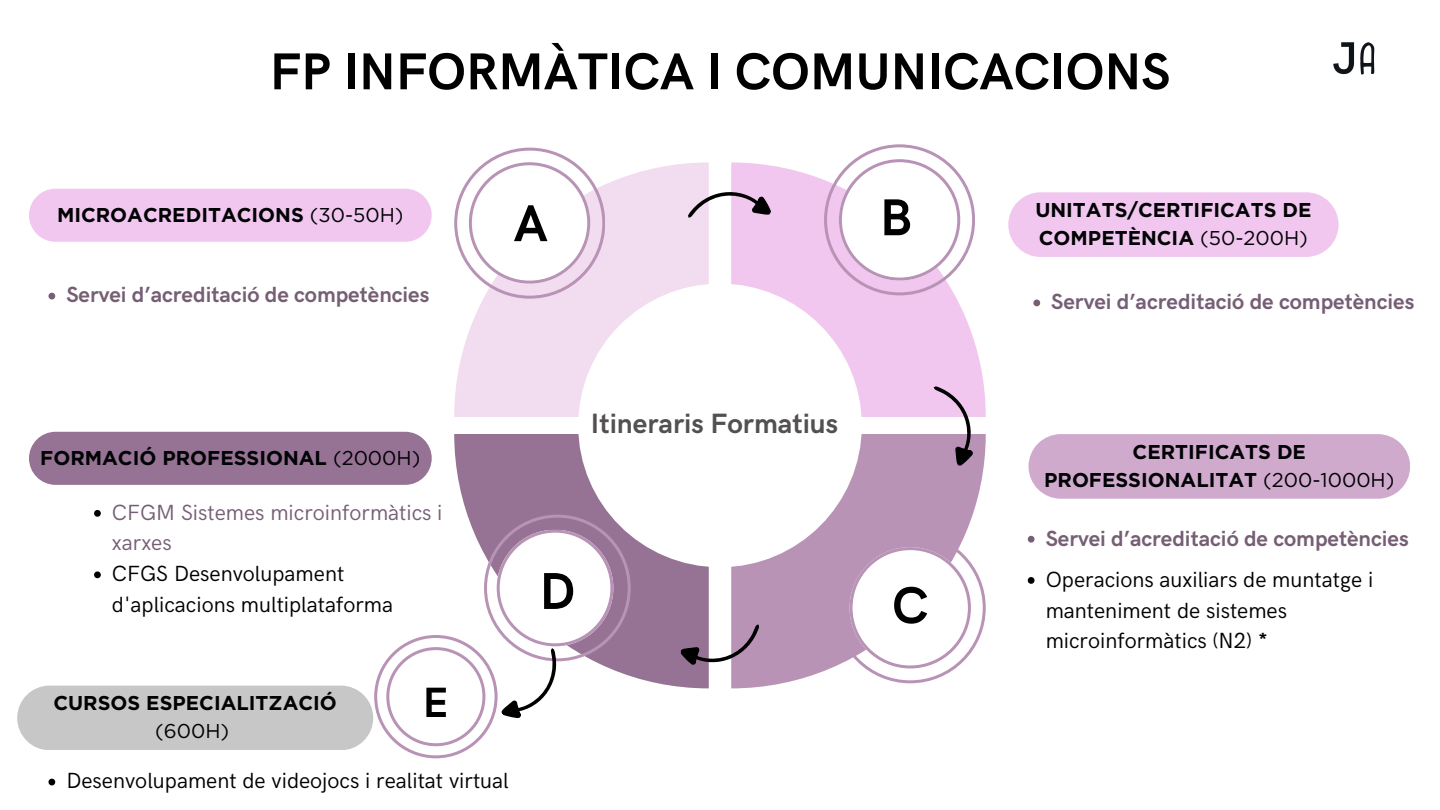
<style>
.page{position:relative;width:1440px;height:810px;background:#fff}
.page>*{position:absolute;margin:0;border:0;box-sizing:border-box;transform-origin:0 0}
.t1{font:700 52px "HK Grotesk";color:#000}
.t2{font:700 42.5px "HK Grotesk";color:#000}
.t3{font:700 28px "HK Grotesk";color:#535051}
.t4{font:22px/30.8px "HK Grotesk";color:#000}
.t5{font:700 22px "HK Grotesk";color:#765e75}
.t6{font:22px/30.8px "HK Grotesk";color:#765e75}
.t7{font:700 20px/27.8px "Gotham";color:#010204;text-align:center}
.s1{font-weight:400}
.s2{font-weight:700}
</style>
<div class="page">
<svg style="left:48px;top:779px;width:7px;height:6px"></svg>
<svg style="left:454px;top:162px;width:254px;height:255px;background:#f1def0"></svg>
<svg style="left:732px;top:434px;width:254px;height:254px;background:#be9dbc"></svg>
<svg style="left:732px;top:162px;width:254px;height:255px;background:#f2cdf0"></svg>
<div style="left:454px;top:434px;width:254px;height:254px;background:#967294"></div>
<div style="left:29px;top:189px;width:403px;height:53px;background:#f1c7ef;border-radius:27px"></div>
<div style="left:1008px;top:192px;width:331px;height:65px;background:#f1c7ef;border-radius:32px"></div>
<div style="left:29px;top:432px;width:403px;height:53px;background:#967294;border-radius:27px"></div>
<div style="left:1029px;top:434px;width:381px;height:65px;background:#cfaacd;border-radius:32px"></div>
<svg style="left:94px;top:510px;width:7px;height:7px"></svg>
<svg style="left:94px;top:571px;width:7px;height:7px"></svg>
<svg style="left:1028px;top:577px;width:7px;height:7px"></svg>
<div style="left:578px;top:284px;width:284px;height:283px;background:#fff;border-radius:50%"></div>
<svg style="left:824px;top:144px;width:151px;height:151px"></svg>
<svg style="left:835px;top:532px;width:150px;height:151px"></svg>
<svg style="left:454px;top:148px;width:151px;height:150px"></svg>
<svg style="left:687px;top:174px;width:87px;height:63px"></svg>
<svg style="left:934px;top:386px;width:45px;height:80px"></svg>
<svg style="left:680px;top:624px;width:80px;height:47px"></svg>
<svg style="left:374px;top:515px;width:257px;height:243px"></svg>
<div style="left:17px;top:686px;width:356px;height:64px;background:#c8c7c7;border-radius:32px"></div>
<svg style="left:1033px;top:300px;width:7px;height:6px"></svg>
<svg style="left:48px;top:293px;width:7px;height:6px"></svg>
<svg style="left:1028px;top:536px;width:7px;height:7px"></svg>
<img style="left:1333px;top:42px;width:42px;height:33px">
<p class="t1" style="left:270px;top:43px;width:902px">FP INFORMÀTICA I COMUNICACIONS</p>
<p class="t1" style="left:514px;top:194px;width:36px">A</p>
<h2 class="t1" style="left:880px;top:188px;width:34px">B</h2>
<p class="t7" style="left:57px;top:201px;width:348px">MICROACREDITACIONS <span class="s1">(30-50H)</span></p>
<p class="t7" style="left:1035px;top:196px;width:278px;text-align:left">UNITATS/CERTIFICATS DE<br>COMPETÈNCIA <span class="s1">(50-200H)</span></p>
<p class="t5" style="left:66px;top:283px;width:365px">Servei d’acreditació de competències</p>
<p class="t3" style="left:591px;top:407px;width:249px">Itineraris Formatius</p>
<p class="t5" style="left:1051px;top:290px;width:365px">Servei d’acreditació de competències</p>
<p class="t7" style="left:40px;top:444px;width:382px">FORMACIÓ PROFESSIONAL <span class="s1">(2000H)</span></p>
<p class="t7" style="left:1044px;top:438px;width:352px">CERTIFICATS DE<br>PROFESSIONALITAT <span class="s1">(200-1000H)</span></p>
<p class="t6" style="left:112px;top:498px;width:332px">CFGM Sistemes microinformàtics i xarxes</p>
<h3 class="t4" style="left:112px;top:559px;width:283px">CFGS Desenvolupament d'aplicacions multiplataforma</h3>
<p class="t4" style="left:1046px;top:565px;width:329px">Operacions auxiliars de muntatge i manteniment de sistemes microinformàtics (N2) <span class="s2">*</span></p>
<p class="t5" style="left:1046px;top:526px;width:365px">Servei d’acreditació de competències</p>
<h3 class="t1" style="left:539px;top:562px;width:37px">D</h3>
<p class="t1" style="left:892px;top:576px;width:38px">C</p>
<h1 class="t1" style="left:892px;top:588px;width:38px">C</h1>
<p class="t7" style="left:53px;top:689px;width:285px">CURSOS ESPECIALITZACIÓ <span class="s1">(600H)</span></p>
<p class="t2" style="left:423px;top:679px;width:27px">E</p>
<p class="t4" style="left:66px;top:766px;width:444px">Desenvolupament de videojocs i realitat virtual</p>
</div>
